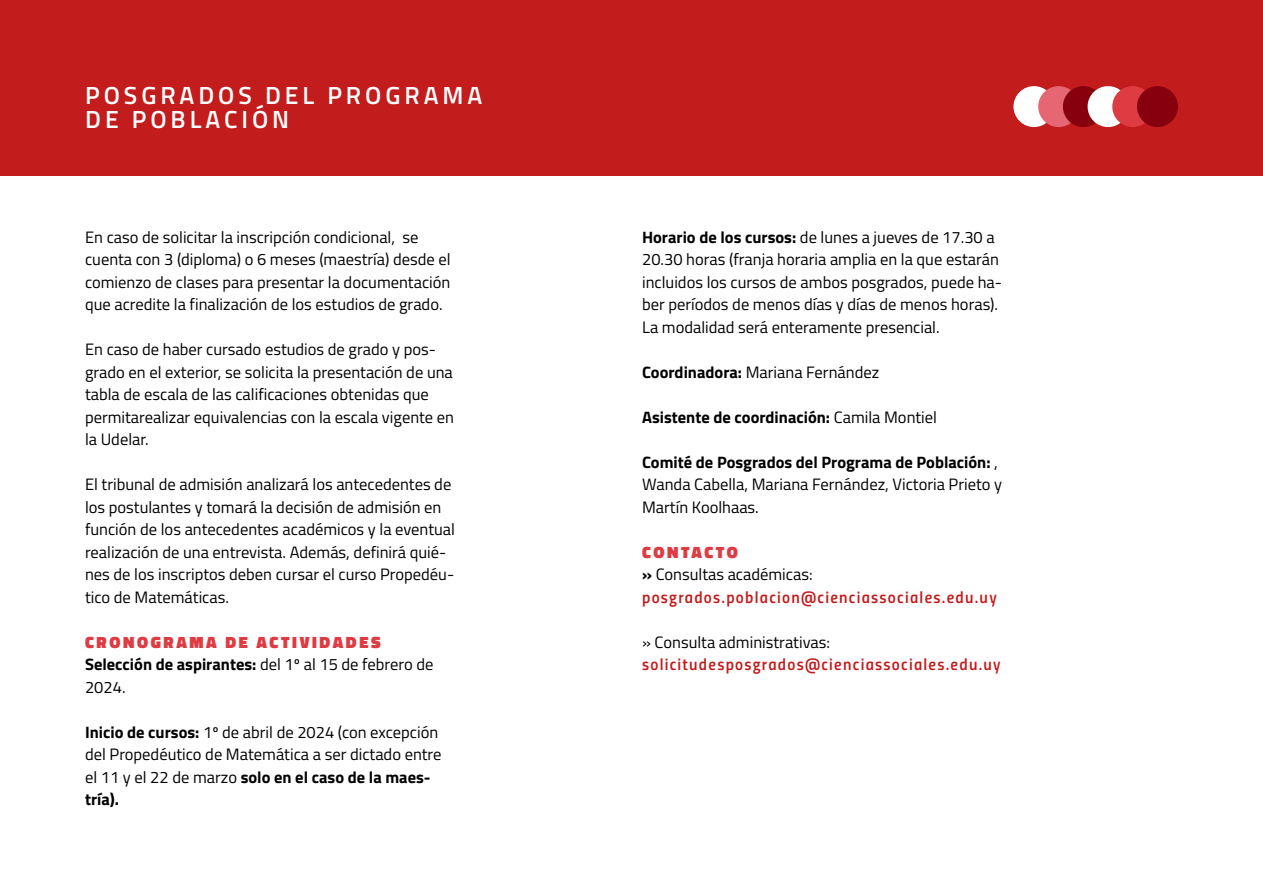
<style>
.page{position:relative;width:1263px;height:893px;background:#fff}
.page>*{position:absolute;margin:0;border:0;box-sizing:border-box;transform-origin:0 0}
.t1{font:600 24.75px/24.8px "Titillium";letter-spacing:.16em;color:#fff}
.t2{font:16.5px/22.5px "Titillium";color:#000}
.t3{font:16.5px "Titillium Semibold Upright";letter-spacing:.075em;color:#c21c1c}
.t4{font:700 16.5px "Titillium";color:#000}
.s1{font-weight:900;color:#de3b42}
.s2{font-weight:700}
.s3{font-weight:400}
</style>
<div class="page">
<div style="left:0;top:0;width:1263px;height:175px;background:#c21c1c"></div>
<div style="left:1013px;top:86px;width:41px;height:41px;background:#fff;border-radius:50%"></div>
<div style="left:1038px;top:86px;width:41px;height:41px;background:#e66673;border-radius:50%"></div>
<div style="left:1063px;top:86px;width:41px;height:41px;background:#87000d;border-radius:50%"></div>
<div style="left:1087px;top:86px;width:41px;height:41px;background:#fff;border-radius:50%"></div>
<div style="left:1112px;top:86px;width:41px;height:41px;background:#de3b42;border-radius:50%"></div>
<div style="left:1137px;top:86px;width:41px;height:41px;background:#87000d;border-radius:50%"></div>
<h1 class="t1" style="left:85px;top:81px;width:399px">POSGRADOS DEL PROGRAMA<br>DE POBLACIÓN</h1>
<p class="t2" style="left:85px;top:225px;width:367px">En caso de solicitar la inscripción condicional, se cuenta con 3 (diploma) o 6 meses (maestría) desde el comienzo de clases para presentar la documentación que acredite la finalización de los estudios de grado.</p>
<p class="t2" style="left:85px;top:337px;width:371px">En caso de haber cursado estudios de grado y pos&shy;grado en el exterior, se solicita la presentación de una tabla de escala de las calificaciones obtenidas que permitarealizar equivalencias con la escala vigente en la Udelar.</p>
<p class="t2" style="left:85px;top:472px;width:371px">El tribunal de admisión analizará los antecedentes de los postulantes y tomará la decisión de admisión en función de los antecedentes académicos y la eventual realización de una entrevista. Además, definirá quié&shy;nes de los inscriptos deben cursar el curso Propedéu&shy;tico de Matemáticas.</p>
<p class="t2" style="left:85px;top:630px;width:350px"><span class="s1">CRONOGRAMA DE ACTIVIDADES<br></span><span class="s2">Selección de aspirantes:</span> del 1º al 15 de febrero de<br>2024.</p>
<p class="t2" style="left:85px;top:720px;width:358px"><span class="s2">Inicio de cursos:</span> 1º de abril de 2024 (con excepción del Propedéutico de Matemática a ser dictado entre el 11 y el 22 de marzo <span class="s2">solo en el caso de la maes&shy;tría).</span></p>
<p class="t2" style="left:642px;top:225px;width:361px"><span class="s2">Horario de los cursos:</span> de lunes a jueves de 17.30 a 20.30 horas (franja horaria amplia en la que estarán incluidos los cursos de ambos posgrados, puede ha&shy;ber períodos de menos días y días de menos horas).<br>La modalidad será enteramente presencial.</p>
<p class="t2" style="left:642px;top:360px;width:239px"><span class="s2">Coordinadora:</span> Mariana Fernández</p>
<p class="t4" style="left:642px;top:404px;width:296px">Asistente de coordinación: <span class="s3">Camila Montiel</span></p>
<p class="t2" style="left:642px;top:450px;width:361px"><span class="s2">Comité de Posgrados del Programa de Población:</span> ,<br>Wanda Cabella, Mariana Fernández, Victoria Prieto y<br>Martín Koolhaas.</p>
<p class="t2" style="left:642px;top:540px;width:172px"><span class="s1">CONTACTO<br></span><span class="s2">»</span> Consultas académicas:</p>
<p class="t3" style="left:642px;top:584px;width:356px">posgrados.poblacion@cienciassociales.edu.uy</p>
<p class="t2" style="left:642px;top:630px;width:189px">» Consulta administrativas:</p>
<p class="t3" style="left:642px;top:652px;width:360px">solicitudesposgrados@cienciassociales.edu.uy</p>
</div>
